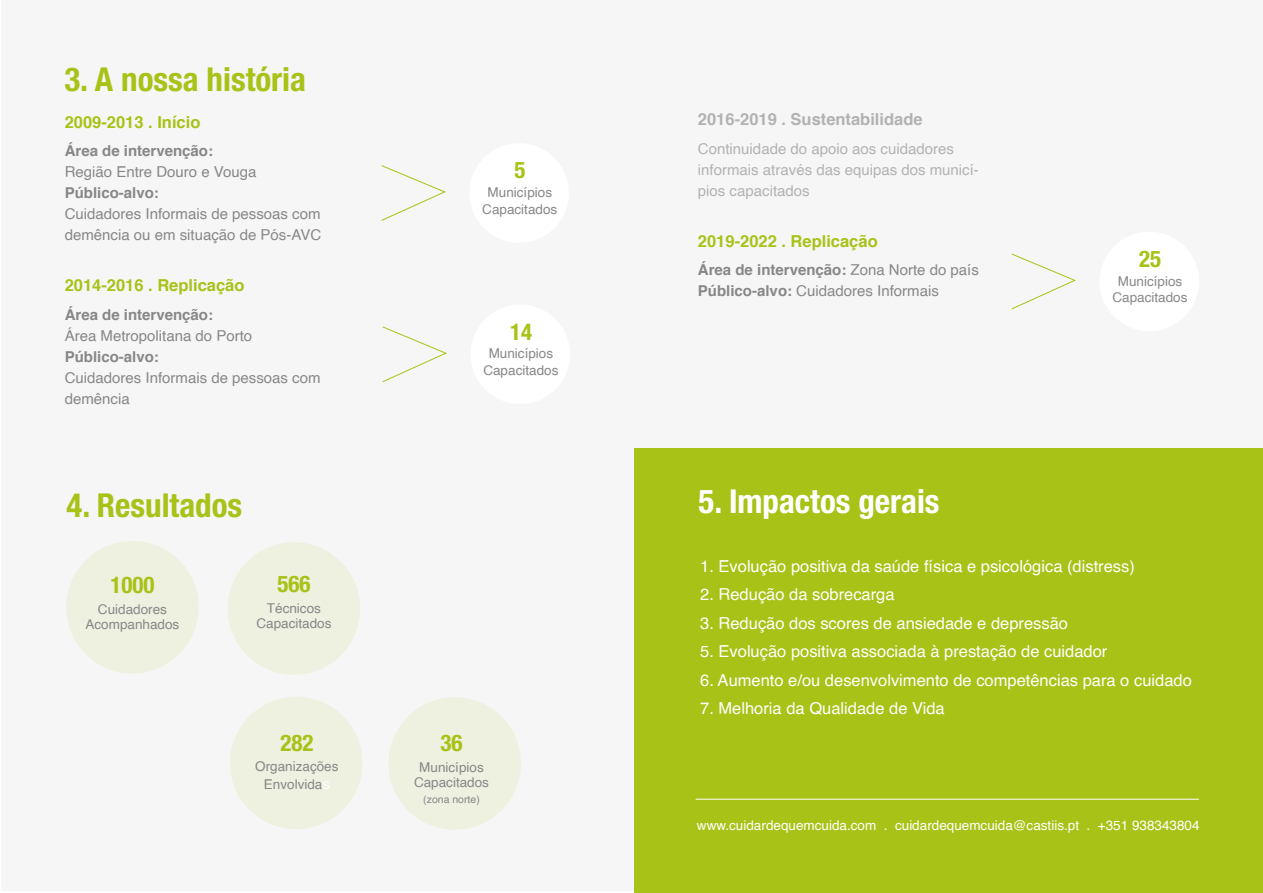
<style>
.page{position:relative;width:1263px;height:893px;background:#fff}
.page>*{position:absolute;margin:0;border:0;box-sizing:border-box;transform-origin:0 0}
.t1{font:700 condensed 33px "Helvetica Neue LT Std";color:#a9c217}
.t2{font:700 condensed 33px "Helvetica Neue LT Std";color:#fff}
.t3{font:700 condensed 22.95px "Helvetica Neue LT Std";color:#a9c217}
.t4{font:16.5px "Helvetica";color:#fff}
.t5{font:700 16.5px "Helvetica";color:#a9c217}
.t6{font:700 16.5px "Helvetica";color:#b3b2b2}
.t7{font:15px/21px "Helvetica";color:#878787}
.t8{font:15px/21px "Helvetica";color:#b3b2b2}
.t9{font:700 15px "Helvetica";color:#878787}
.t10{font:13.5px/16.5px "Helvetica";color:#878787;text-align:center}
.t11{font:13.5px "Helvetica";color:#fff}
.t12{font:10.5px "Helvetica";color:#878787}
.s1{font-size:15px;color:#fff}
.s2{font-weight:700}
</style>
<div class="page">
<div style="left:1px;top:1px;width:1261px;height:890px;background:#f6f6f6"></div>
<div style="left:469px;top:143px;width:100px;height:100px;background:#fff;border-radius:50%"></div>
<div style="left:634px;top:448px;width:629px;height:445px;background:#a9c217"></div>
<svg style="left:381px;top:165px;width:65px;height:56px"></svg>
<div style="left:470px;top:304px;width:100px;height:100px;background:#fff;border-radius:50%"></div>
<svg style="left:382px;top:326px;width:65px;height:56px"></svg>
<div style="left:1099px;top:232px;width:100px;height:99px;background:#fff;border-radius:50%"></div>
<svg style="left:1011px;top:253px;width:65px;height:57px"></svg>
<div style="left:66px;top:541px;width:133px;height:132px;background:#eef0e0;border-radius:50%"></div>
<div style="left:388px;top:697px;width:133px;height:133px;background:#eef0e0;border-radius:50%"></div>
<div style="left:230px;top:697px;width:132px;height:132px;background:#eef0e0;border-radius:50%"></div>
<div style="left:228px;top:542px;width:132px;height:133px;background:#eef0e0;border-radius:50%"></div>
<hr style="left:696px;top:799px;width:503px;height:1px;background:#fff">
<h1 class="t1" style="left:64px;top:60px;width:243px">3. A nossa história</h1>
<p class="t5" style="left:65px;top:109px;width:137px">2009-2013 . Início</p>
<p class="t9" style="left:65px;top:139px;width:150px">Área de intervenção:</p>
<p class="t7" style="left:65px;top:162px;width:193px">Região Entre Douro e Vouga</p>
<p class="t9" style="left:65px;top:181px;width:96px">Público-alvo:</p>
<p class="t7" style="left:65px;top:204px;width:258px">Cuidadores Informais de pessoas com demência ou em situação de Pós-AVC</p>
<p class="t5" style="left:65px;top:272px;width:181px">2014-2016 . Replicação</p>
<p class="t9" style="left:65px;top:302px;width:150px">Área de intervenção:</p>
<p class="t7" style="left:65px;top:325px;width:189px">Área Metropolitana do Porto</p>
<p class="t9" style="left:65px;top:344px;width:96px">Público-alvo:</p>
<p class="t7" style="left:65px;top:367px;width:257px">Cuidadores Informais de pessoas com demência</p>
<h1 class="t1" style="left:66px;top:485px;width:177px">4. Resultados</h1>
<h2 class="t3" style="left:110px;top:571px;width:46px">1000</h2>
<p class="t10" style="left:86px;top:602px;width:95px;line-height:15px">Cuidadores<br>Acompanhados</p>
<h2 class="t3" style="left:277px;top:570px;width:35px">566</h2>
<p class="t10" style="left:256px;top:601px;width:77px;line-height:15px">Técnicos<br>Capacitados</p>
<h2 class="t3" style="left:280px;top:729px;width:35px">282</h2>
<p class="t10" style="left:255px;top:757px;width:85px;line-height:18px">Organizações<br>Envolvida<span class="s1">s</span></p>
<h2 class="t3" style="left:514px;top:156px;width:13px">5</h2>
<p class="t10" style="left:482px;top:185px;width:77px">Municípios<br>Capacitados</p>
<h2 class="t3" style="left:510px;top:318px;width:24px">14</h2>
<p class="t10" style="left:483px;top:346px;width:77px">Municípios<br>Capacitados</p>
<h2 class="t3" style="left:440px;top:729px;width:24px">36</h2>
<p class="t10" style="left:414px;top:760px;width:77px;line-height:15px">Municípios<br>Capacitados</p>
<p class="t12" style="left:423px;top:791px;width:58px">(zona norte)</p>
<p class="t6" style="left:698px;top:106px;width:226px">2016-2019 . Sustentabilidade</p>
<p class="t8" style="left:698px;top:139px;width:282px">Continuidade do apoio aos cuidadores informais através das equipas dos municí&shy;pios capacitados</p>
<p class="t5" style="left:698px;top:228px;width:181px">2019-2022 . Replicação</p>
<p class="t7" style="left:698px;top:260px;width:282px"><span class="s2">Área de intervenção:</span> Zona Norte do país<br><span class="s2">Público-alvo:</span> Cuidadores Informais</p>
<h1 class="t2" style="left:698px;top:482px;width:243px">5. Impactos gerais</h1>
<h2 class="t3" style="left:1139px;top:245px;width:24px">25</h2>
<p class="t10" style="left:1112px;top:273px;width:77px">Municípios<br>Capacitados</p>
<p class="t4" style="left:700px;top:553px;width:436px">1. Evolução positiva da saúde física e psicológica (distress)</p>
<p class="t4" style="left:700px;top:582px;width:196px">2. Redução da sobrecarga</p>
<p class="t4" style="left:700px;top:610px;width:369px">3. Redução dos scores de ansiedade e depressão</p>
<p class="t4" style="left:700px;top:639px;width:409px">5. Evolução positiva associada à prestação de cuidador</p>
<p class="t4" style="left:700px;top:667px;width:493px">6. Aumento e/ou desenvolvimento de competências para o cuidado</p>
<p class="t4" style="left:700px;top:696px;width:246px">7. Melhoria da Qualidade de Vida</p>
<p class="t11" style="left:697px;top:815px;width:504px">www.cuidardequemcuida.com . cuidardequemcuida@castiis.pt . +351 938343804</p>
</div>
